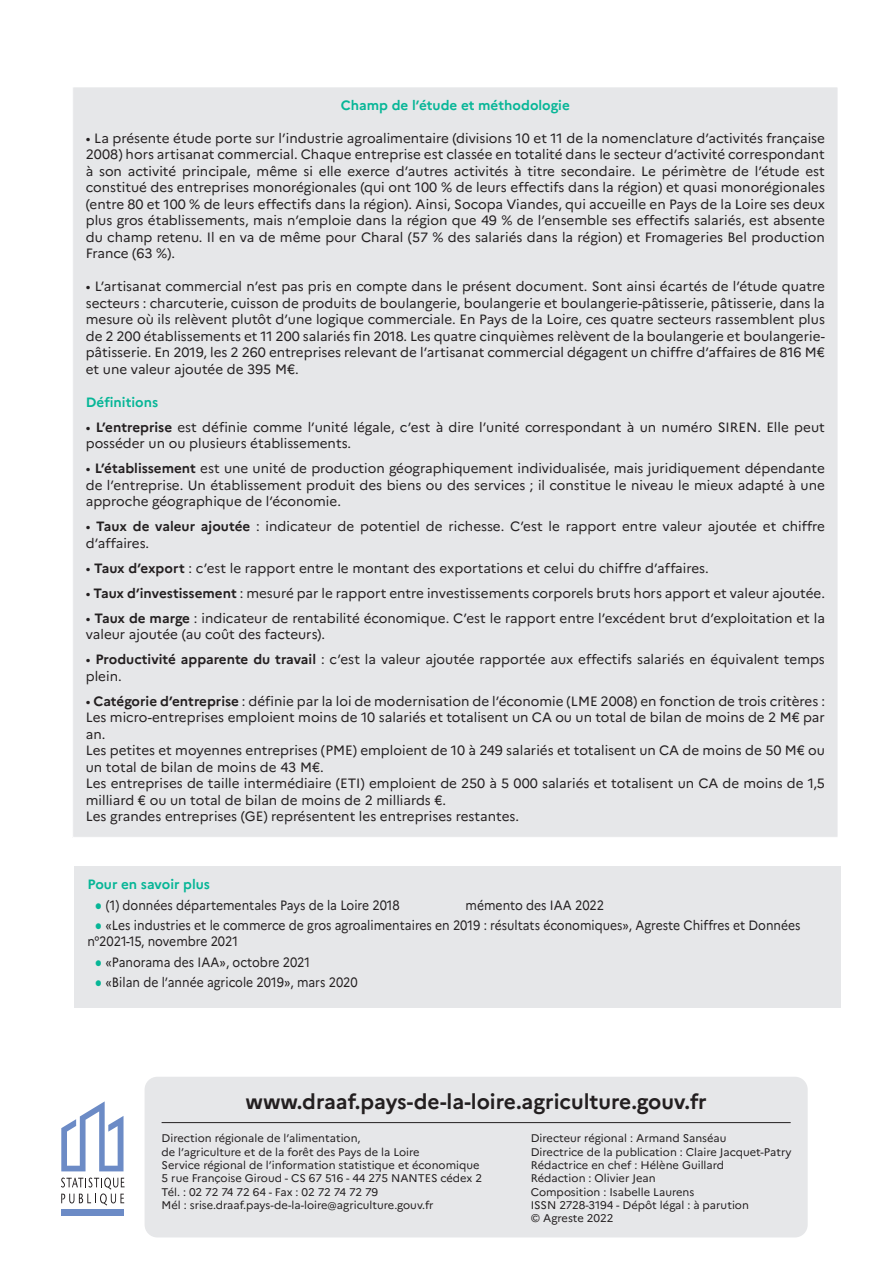
<style>
.page{position:relative;width:893px;height:1263px;background:#fff}
.page>*{position:absolute;margin:0;border:0;box-sizing:border-box;transform-origin:0 0}
.t1{font:700 21px "Marianne";color:#231f20}
.t2{font:13.5px/16.5px "Marianne";color:#231f20}
.t3{font:13.5px/16.2px "Marianne";color:#231f20;scale:.9 1}
.t4{font:700 13.5px "Marianne";color:#07b697}
.t5{font:11.1px/13.4px "Marianne";color:#231f20}
.s1{font-weight:700}
.s2{font-family:"Trebuchet MS";color:#07b697}
</style>
<div class="page">
<div style="left:61px;top:1209px;width:63px;height:7px;background:#6c8bc6"></div>
<svg style="left:61px;top:1177px;width:64px;height:28px"></svg>
<svg style="left:61px;top:1101px;width:63px;height:70px"></svg>
<div style="left:145px;top:1077px;width:663px;height:160px;background:#e6e7e9;border-radius:13px"></div>
<hr style="left:162px;top:1122px;width:629px;height:1px;background:#231f20">
<div style="left:73px;top:87px;width:765px;height:750px;background:#e6e7e9"></div>
<div style="left:75px;top:866px;width:766px;height:142px;background:#e6e7e9"></div>
<p class="t4" style="left:341px;top:97px;width:230px">Champ de l’étude et méthodologie</p>
<p class="t2" style="left:86px;top:130px;width:741px;text-align:justify">• La présente étude porte sur l’industrie agroalimentaire (divisions 10 et 11 de la nomenclature d’activités française 2008) hors artisanat commercial. Chaque entreprise est classée en totalité dans le secteur d’activité correspondant à son activité principale, même si elle exerce d’autres activités à titre secondaire. Le périmètre de l’étude est constitué des entreprises monorégionales (qui ont 100 % de leurs effectifs dans la région) et quasi monorégionales (entre 80 et 100 % de leurs effectifs dans la région). Ainsi, Socopa Viandes, qui accueille en Pays de la Loire ses deux plus gros établissements, mais n’emploie dans la région que 49 % de l’ensemble ses effectifs salariés, est absente du champ retenu. Il en va de même pour Charal (57 % des salariés dans la région) et Fromageries Bel production France (63 %).</p>
<p class="t2" style="left:86px;top:278px;width:741px;text-align:justify">• L’artisanat commercial n’est pas pris en compte dans le présent document. Sont ainsi écartés de l’étude quatre secteurs : charcuterie, cuisson de produits de boulangerie, boulangerie et boulangerie-pâtisserie, pâtisserie, dans la mesure où ils relèvent plutôt d’une logique commerciale. En Pays de la Loire, ces quatre secteurs rassemblent plus de 2 200 établissements et 11 200 salariés fin 2018. Les quatre cinquièmes relèvent de la boulangerie et boulangerie&shy;pâtisserie. En 2019, les 2 260 entreprises relevant de l’artisanat commercial dégagent un chiffre d’affaires de 816 M€ et une valeur ajoutée de 395 M€.</p>
<p class="t4" style="left:86px;top:394px;width:74px">Définitions</p>
<p class="t2" style="left:86px;top:419px;width:741px">• <span class="s1">L’entreprise</span> est définie comme l’unité légale, c’est à dire l’unité correspondant à un numéro SIREN. Elle peut posséder un ou plusieurs établissements.</p>
<p class="t2" style="left:86px;top:460px;width:741px;text-align:justify">• <span class="s1">L’établissement</span> est une unité de production géographiquement individualisée, mais juridiquement dépendante de l’entreprise. Un établissement produit des biens ou des services ; il constitue le niveau le mieux adapté à une approche géographique de l’économie.</p>
<p class="t2" style="left:86px;top:518px;width:741px">• <span class="s1">Taux de valeur ajoutée</span> : indicateur de potentiel de richesse. C’est le rapport entre valeur ajoutée et chiffre d’affaires.</p>
<p class="t2" style="left:86px;top:560px;width:624px">• <span class="s1">Taux d’export</span> : c’est le rapport entre le montant des exportations et celui du chiffre d’affaires.</p>
<p class="t2" style="left:86px;top:585px;width:741px">• <span class="s1">Taux d’investissement</span> : mesuré par le rapport entre investissements corporels bruts hors apport et valeur ajoutée.</p>
<p class="t2" style="left:86px;top:610px;width:741px">• <span class="s1">Taux de marge</span> : indicateur de rentabilité économique. C’est le rapport entre l’excédent brut d’exploitation et la valeur ajoutée (au coût des facteurs).</p>
<p class="t2" style="left:86px;top:651px;width:741px">• <span class="s1">Productivité apparente du travail</span> : c’est la valeur ajoutée rapportée aux effectifs salariés en équivalent temps plein.</p>
<p class="t2" style="left:86px;top:693px;width:741px">• <span class="s1">Catégorie d’entreprise</span> : définie par la loi de modernisation de l’économie (LME 2008) en fonction de trois critères :<br>Les micro-entreprises emploient moins de 10 salariés et totalisent un CA ou un total de bilan de moins de 2 M€ par an.<br>Les petites et moyennes entreprises (PME) emploient de 10 à 249 salariés et totalisent un CA de moins de 50 M€ ou un total de bilan de moins de 43 M€.<br>Les entreprises de taille intermédiaire (ETI) emploient de 250 à 5 000 salariés et totalisent un CA de moins de 1,5 milliard € ou un total de bilan de moins de 2 milliards €.<br>Les grandes entreprises (GE) représentent les entreprises restantes.</p>
<p class="t4" style="left:88px;top:876px;width:124px">Pour en savoir plus</p>
<p class="t3" style="left:95px;top:897px;width:340px"><span class="s2">●</span> (1) données départementales Pays de la Loire 2018</p>
<p class="t3" style="left:466px;top:897px;width:155px">mémento des IAA 2022</p>
<p class="t3" style="left:88px;top:917px;width:794px;text-indent:7px"><span class="s2">●</span> «Les industries et le commerce de gros agroalimentaires en 2019 : résultats économiques», Agreste Chiffres et Données n°2021-15, novembre 2021</p>
<p class="t3" style="left:95px;top:954px;width:241px"><span class="s2">●</span> «Panorama des IAA», octobre 2021</p>
<p class="t3" style="left:95px;top:974px;width:294px"><span class="s2">●</span> «Bilan de l’année agricole 2019», mars 2020</p>
<h1 class="t1" style="left:245px;top:1088px;width:463px">www.draaf.pays-de-la-loire.agriculture.gouv.fr</h1>
<p class="t5" style="left:162px;top:1131px;width:322px">Direction régionale de l’alimentation,<br>de l’agriculture et de la forêt des Pays de la Loire<br>Service régional de l’information statistique et économique 5 rue Françoise Giroud - CS 67 516 - 44 275 NANTES cédex 2<br>Tél. : 02 72 74 72 64 - Fax : 02 72 74 72 79<br>Mél : srise.draaf.pays-de-la-loire@agriculture.gouv.fr</p>
<p class="t5" style="left:531px;top:1131px;width:262px">Directeur régional : Armand Sanséau<br>Directrice de la publication : Claire Jacquet-Patry Rédactrice en chef : Hélène Guillard<br>Rédaction : Olivier Jean<br>Composition : Isabelle Laurens<br>ISSN 2728-3194 - Dépôt légal : à parution<br>© Agreste 2022</p>
</div>
